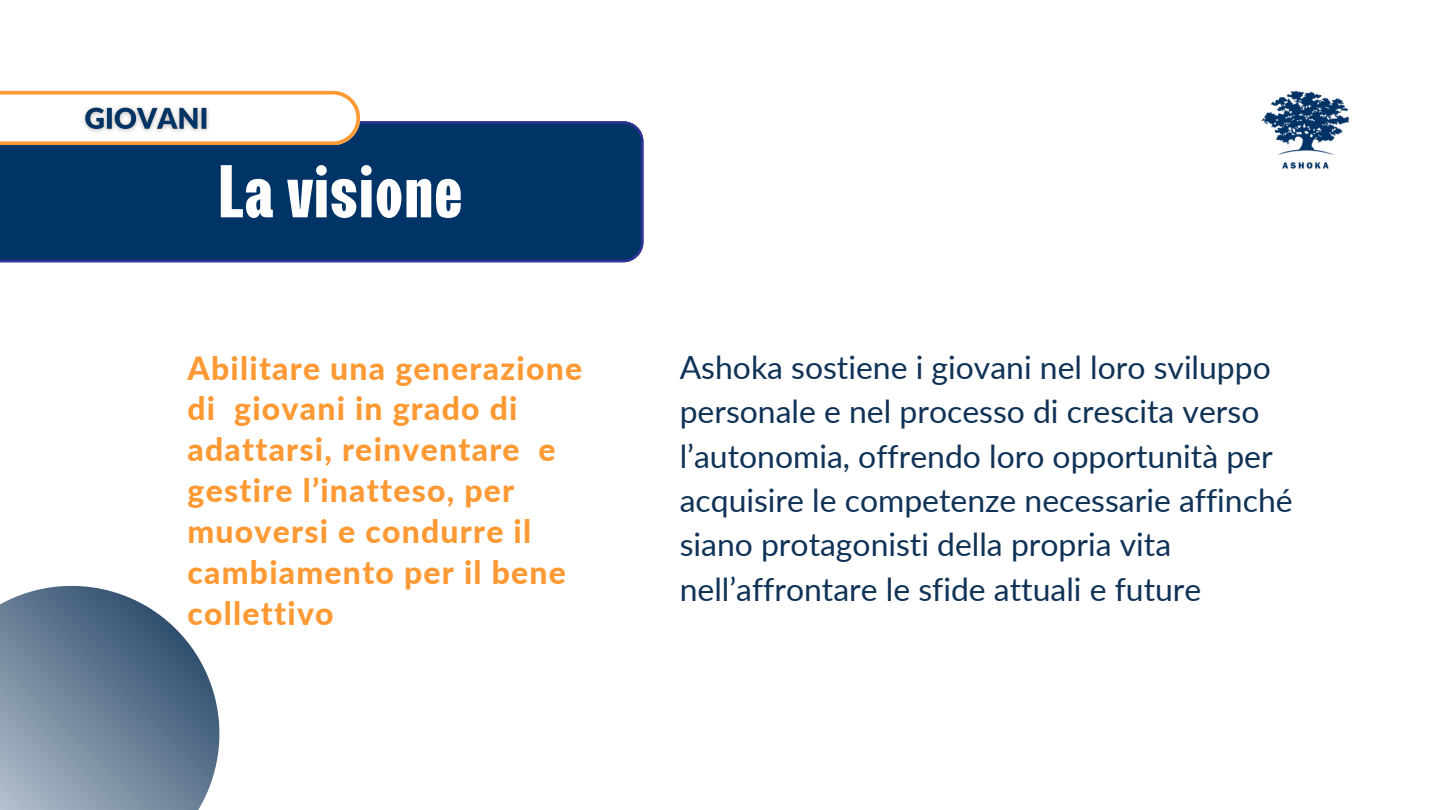
<style>
.page{position:relative;width:1440px;height:810px;background:#fff}
.page>*{position:absolute;margin:0;border:0;box-sizing:border-box;transform-origin:0 0}
.t1{font:700 condensed 74.5px "Lazord";color:#fff}
.t2{font:31.9px/44.3px "Lato";color:#0f3256}
.t3{font:800 31.9px/40.9px "Lato";letter-spacing:.04em;color:#f93}
</style>
<div class="page">
<div style="left:0;top:121px;width:643px;height:141px;background:#036"></div>
<img style="left:1261px;top:91px;width:89px;height:78px">
<svg style="left:0;top:91px;width:360px;height:54px"></svg>
<img style="left:78px;top:101px;width:136px;height:37px">
<svg style="left:0;top:586px;width:219px;height:224px;background:#788da1"></svg>
<h2 class="t1" style="left:217px;top:153px;width:247px">La visione</h2>
<h1 class="t3" style="left:187px;top:347px;width:396px">Abilitare una generazione di giovani in grado di adattarsi, reinventare e gestire l’inatteso, per muoversi e condurre il cambiamento per il bene collettivo</h1>
<p class="t2" style="left:680px;top:345px;width:614px">Ashoka sostiene i giovani nel loro sviluppo personale e nel processo di crescita verso l’autonomia, offrendo loro opportunità per acquisire le competenze necessarie affinché siano protagonisti della propria vita nell’affrontare le sfide attuali e future</p>
</div>
